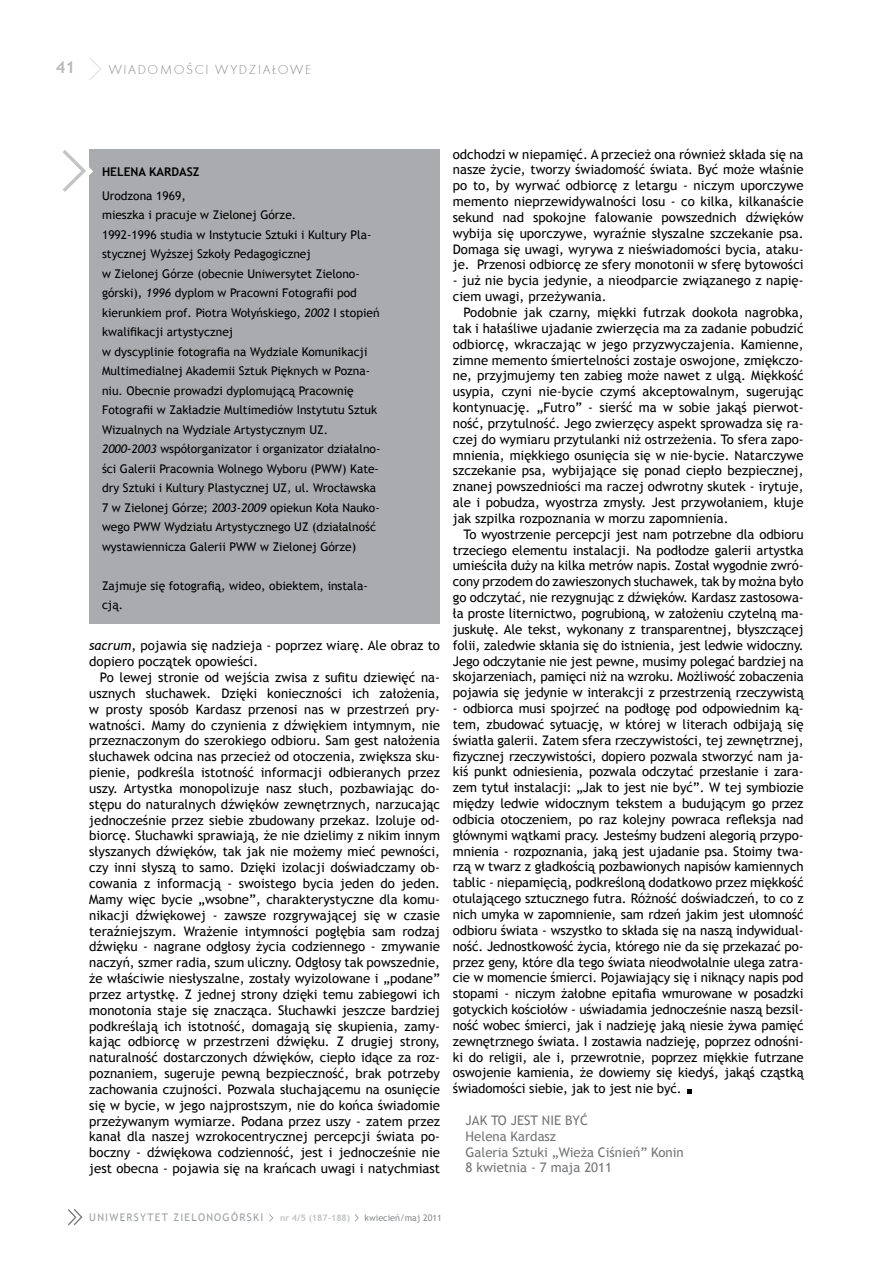
<style>
.page{position:relative;width:893px;height:1263px;background:#fff}
.page>*{position:absolute;margin:0;border:0;box-sizing:border-box;transform-origin:0 0}
.t1{font:700 16.5px "Trebuchet MS";color:#b8babc}
.t2{font:13.5px "Futura TEE Ligh";letter-spacing:.12em;color:#8a8c8e}
.t3{font:13.2px/15.9px "Trebuchet MS";color:#000;text-align:justify}
.t4{font:13.2px/15.9px "Trebuchet MS";color:#737577}
.t5{font:12px/19.5px "Trebuchet MS";color:#000}
.t6{font:700 12px "Trebuchet MS";color:#000}
.t7{font:10.5px "Trebuchet MS";letter-spacing:.12em;color:#9da0a2}
.t8{font:9px "Trebuchet MS";color:#8a8c8e}
.t9{font:700 9px "Trebuchet MS";color:#c0c2c4}
.s1{font-style:italic}
</style>
<div class="page">
<svg style="left:90px;top:58px;width:11px;height:22px"></svg>
<svg style="left:68px;top:1209px;width:14px;height:16px"></svg>
<svg style="left:269px;top:1214px;width:4px;height:8px"></svg>
<svg style="left:355px;top:1214px;width:4px;height:8px"></svg>
<div style="left:89px;top:149px;width:351px;height:474px;background:#a9abae"></div>
<svg style="left:63px;top:150px;width:30px;height:42px"></svg>
<svg style="left:687px;top:1089px;width:4px;height:4px"></svg>
<p class="t1" style="left:56px;top:57px;width:21px">41</p>
<p class="t2" style="left:109px;top:61px;width:204px">WIADOMOŒCI WYDZIA£OWE</p>
<p class="t6" style="left:102px;top:164px;width:99px">HELENA KARDASZ</p>
<p class="t5" style="left:102px;top:186px;width:280px">Urodzona 1969,<br>mieszka i pracuje w Zielonej Górze.<br>1992-1996 studia w Instytucie Sztuki i Kultury Pla&shy;stycznej Wyższej Szkoły Pedagogicznej<br>w Zielonej Górze (obecnie Uniwersytet Zielono&shy;górski), <span class="s1">1996</span> dyplom w Pracowni Fotografii pod kierunkiem prof. Piotra Wołyńskiego, <span class="s1">2002</span> I stopień kwalifikacji artystycznej<br>w dyscyplinie fotografia na Wydziale Komunikacji Multimedialnej Akademii Sztuk Pięknych w Pozna&shy;niu. Obecnie prowadzi dyplomującą Pracownię Fotografii w Zakładzie Multimediów Instytutu Sztuk Wizualnych na Wydziale Artystycznym UZ.<br><span class="s1">2000–2003</span> współorganizator i organizator działalno&shy;ści Galerii Pracownia Wolnego Wyboru (PWW) Kate&shy;dry Sztuki i Kultury Plastycznej UZ, ul. Wrocławska 7 w Zielonej Górze; <span class="s1">2003-2009</span> opiekun Koła Nauko&shy;wego PWW Wydziału Artystycznego UZ (działalność wystawiennicza Galerii PWW w Zielonej Górze)</p>
<p class="t5" style="left:102px;top:576px;width:267px">Zajmuje się fotografią, wideo, obiektem, instala&shy;cją.</p>
<p class="t3" style="left:89px;top:638px;width:352px"><span class="s1">sacrum</span>, pojawia się nadzieja - poprzez wiarę. Ale obraz to dopiero początek opowieści.</p>
<p class="t3" style="left:89px;top:670px;width:352px;text-indent:11px">Po lewej stronie od wejścia zwisa z sufitu dziewięć na&shy;usznych słuchawek. Dzięki konieczności ich założenia, w prosty sposób Kardasz przenosi nas w przestrzeń pry&shy;watności. Mamy do czynienia z dźwiękiem intymnym, nie przeznaczonym do szerokiego odbioru. Sam gest nałożenia słuchawek odcina nas przecież od otoczenia, zwiększa sku&shy;pienie, podkreśla istotność informacji odbieranych przez uszy. Artystka monopolizuje nasz słuch, pozbawiając do&shy;stępu do naturalnych dźwięków zewnętrznych, narzucając jednocześnie przez siebie zbudowany przekaz. Izoluje od&shy;biorcę. Słuchawki sprawiają, że nie dzielimy z nikim innym słyszanych dźwięków, tak jak nie możemy mieć pewności, czy inni słyszą to samo. Dzięki izolacji doświadczamy ob&shy;cowania z informacją - swoistego bycia jeden do jeden.<br>Mamy więc bycie „wsobne”, charakterystyczne dla komu&shy;nikacji dźwiękowej - zawsze rozgrywającej się w czasie teraźniejszym. Wrażenie intymności pogłębia sam rodzaj dźwięku - nagrane odgłosy życia codziennego - zmywanie naczyń, szmer radia, szum uliczny. Odgłosy tak powszednie, że właściwie niesłyszalne, zostały wyizolowane i „podane” przez artystkę. Z jednej strony dzięki temu zabiegowi ich monotonia staje się znacząca. Słuchawki jeszcze bardziej podkreślają ich istotność, domagają się skupienia, zamy&shy;kając odbiorcę w przestrzeni dźwięku. Z drugiej strony, naturalność dostarczonych dźwięków, ciepło idące za roz&shy;poznaniem, sugeruje pewną bezpieczność, brak potrzeby zachowania czujności. Pozwala słuchającemu na osunięcie się w bycie, w jego najprostszym, nie do końca świadomie przeżywanym wymiarze. Podana przez uszy - zatem przez kanał dla naszej wzrokocentrycznej percepcji świata po&shy;boczny - dźwiękowa codzienność, jest i jednocześnie nie jest obecna - pojawia się na krańcach uwagi i natychmiast</p>
<p class="t3" style="left:453px;top:146px;width:352px">odchodzi w niepamięć. A przecież ona również składa się na nasze życie, tworzy świadomość świata. Być może właśnie po to, by wyrwać odbiorcę z letargu - niczym uporczywe memento nieprzewidywalności losu - co kilka, kilkanaście sekund nad spokojne falowanie powszednich dźwięków wybija się uporczywe, wyraźnie słyszalne szczekanie psa.<br>Domaga się uwagi, wyrywa z nieświadomości bycia, ataku&shy;je. Przenosi odbiorcę ze sfery monotonii w sferę bytowości</p>
<p class="t3" style="left:453px;top:273px;width:352px">- już nie bycia jedynie, a nieodparcie związanego z napię&shy;ciem uwagi, przeżywania.</p>
<p class="t3" style="left:453px;top:305px;width:352px;text-indent:11px">Podobnie jak czarny, miękki futrzak dookoła nagrobka, tak i hałaśliwe ujadanie zwierzęcia ma za zadanie pobudzić odbiorcę, wkraczając w jego przyzwyczajenia. Kamienne, zimne memento śmiertelności zostaje oswojone, zmiękczo&shy;ne, przyjmujemy ten zabieg może nawet z ulgą. Miękkość usypia, czyni nie-bycie czymś akceptowalnym, sugerując kontynuację. „Futro” - sierść ma w sobie jakąś pierwot&shy;ność, przytulność. Jego zwierzęcy aspekt sprowadza się ra&shy;czej do wymiaru przytulanki niż ostrzeżenia. To sfera zapo&shy;mnienia, miękkiego osunięcia się w nie-bycie. Natarczywe szczekanie psa, wybijające się ponad ciepło bezpiecznej, znanej powszedniości ma raczej odwrotny skutek - irytuje, ale i pobudza, wyostrza zmysły. Jest przywołaniem, kłuje jak szpilka rozpoznania w morzu zapomnienia.</p>
<p class="t3" style="left:453px;top:526px;width:352px;text-indent:11px">To wyostrzenie percepcji jest nam potrzebne dla odbioru trzeciego elementu instalacji. Na podłodze galerii artystka umieściła duży na kilka metrów napis. Został wygodnie zwró&shy;cony przodem do zawieszonych słuchawek, tak by można było go odczytać, nie rezygnując z dźwięków. Kardasz zastosowa&shy;ła proste liternictwo, pogrubioną, w założeniu czytelną ma&shy;juskułę. Ale tekst, wykonany z transparentnej, błyszczącej folii, zaledwie skłania się do istnienia, jest ledwie widoczny.<br>Jego odczytanie nie jest pewne, musimy polegać bardziej na skojarzeniach, pamięci niż na wzroku. Możliwość zobaczenia pojawia się jedynie w interakcji z przestrzenią rzeczywistą</p>
<p class="t3" style="left:453px;top:701px;width:352px">- odbiorca musi spojrzeć na podłogę pod odpowiednim ką&shy;tem, zbudować sytuację, w której w literach odbijają się światła galerii. Zatem sfera rzeczywistości, tej zewnętrznej, fizycznej rzeczywistości, dopiero pozwala stworzyć nam ja&shy;kiś punkt odniesienia, pozwala odczytać przesłanie i zara&shy;zem tytuł instalacji: „Jak to jest nie być”. W tej symbiozie między ledwie widocznym tekstem a budującym go przez odbicia otoczeniem, po raz kolejny powraca refleksja nad głównymi wątkami pracy. Jesteśmy budzeni alegorią przypo&shy;mnienia - rozpoznania, jaką jest ujadanie psa. Stoimy twa&shy;rzą w twarz z gładkością pozbawionych napisów kamiennych tablic - niepamięcią, podkreśloną dodatkowo przez miękkość otulającego sztucznego futra. Różność doświadczeń, to co z nich umyka w zapomnienie, sam rdzeń jakim jest ułomność odbioru świata - wszystko to składa się na naszą indywidual&shy;ność. Jednostkowość życia, którego nie da się przekazać po&shy;przez geny, które dla tego świata nieodwołalnie ulega zatra&shy;cie w momencie śmierci. Pojawiający się i niknący napis pod stopami - niczym żałobne epitafia wmurowane w posadzki gotyckich kościołów - uświadamia jednocześnie naszą bezsil&shy;ność wobec śmierci, jak i nadzieję jaką niesie żywa pamięć zewnętrznego świata. I zostawia nadzieję, poprzez odnośni&shy;ki do religii, ale i, przewrotnie, poprzez miękkie futrzane oswojenie kamienia, że dowiemy się kiedyś, jakąś cząstką świadomości siebie, jak to jest nie być.</p>
<p class="t4" style="left:466px;top:1112px;width:220px">JAK TO JEST NIE BYĆ<br>Helena Kardasz<br>Galeria Sztuki „Wieża Ciśnień” Konin<br>8 kwietnia - 7 maja 2011</p>
<p class="t7" style="left:89px;top:1211px;width:175px">UNIWERSYTET ZIELONOGÓRSKI</p>
<p class="t9" style="left:280px;top:1212px;width:72px">nr 4/5 (187-188)</p>
<p class="t8" style="left:365px;top:1212px;width:79px">kwiecień/maj 2011</p>
</div>
